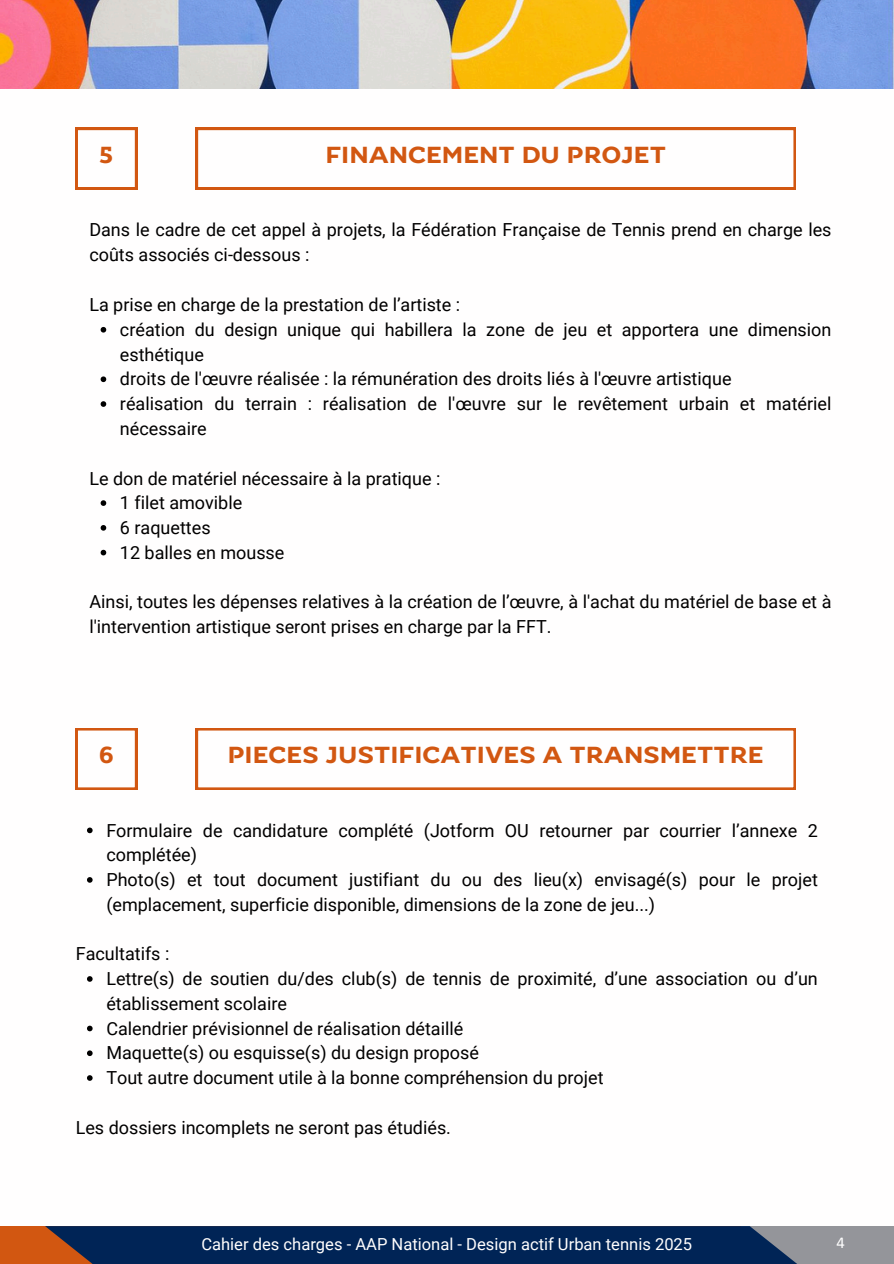
<style>
.page{position:relative;width:894px;height:1264px;background:#fff}
.page>*{position:absolute;margin:0;border:0;box-sizing:border-box;transform-origin:0 0}
.t1{font:25.5px "FF Tennis V";color:#d25711}
.t2{font:18px/24.8px "Roboto";color:#000}
.t3{font:16.5px "Roboto";color:#fffefe}
.t4{font:16.5px "Calibri";color:#fff}
</style>
<div class="page">
<svg style="left:101px;top:327px;width:5px;height:5px"></svg>
<svg style="left:101px;top:376px;width:5px;height:6px"></svg>
<svg style="left:101px;top:401px;width:5px;height:6px"></svg>
<svg style="left:101px;top:500px;width:5px;height:6px"></svg>
<svg style="left:101px;top:525px;width:5px;height:5px"></svg>
<svg style="left:101px;top:550px;width:5px;height:5px"></svg>
<img style="left:0;top:0;width:893px;height:89px">
<svg style="left:76px;top:728px;width:61px;height:61px"></svg>
<svg style="left:196px;top:728px;width:599px;height:61px"></svg>
<svg style="left:87px;top:827px;width:6px;height:6px"></svg>
<svg style="left:87px;top:877px;width:6px;height:5px"></svg>
<svg style="left:87px;top:976px;width:6px;height:5px"></svg>
<svg style="left:87px;top:1025px;width:6px;height:6px"></svg>
<svg style="left:87px;top:1050px;width:6px;height:6px"></svg>
<svg style="left:87px;top:1075px;width:6px;height:5px"></svg>
<div style="left:0;top:1226px;width:804px;height:37px;background:#d25711"></div>
<div style="left:740px;top:1226px;width:153px;height:37px;background:#94959a"></div>
<svg style="left:45px;top:1226px;width:751px;height:37px;background:#0b2955"></svg>
<svg style="left:76px;top:128px;width:61px;height:61px"></svg>
<svg style="left:196px;top:128px;width:599px;height:61px"></svg>
<p class="t1" style="left:99px;top:146px;width:16px">5</p>
<p class="t1" style="left:325px;top:146px;width:342px">FINANCEMENT DU PROJET</p>
<p class="t2" style="left:89px;top:218px;width:743px">Dans le cadre de cet appel à projets, la Fédération Française de Tennis prend en charge les coûts associés ci-dessous :</p>
<p class="t2" style="left:89px;top:293px;width:372px">La prise en charge de la prestation de l’artiste :</p>
<p class="t2" style="left:120px;top:317px;width:712px">création du design unique qui habillera la zone de jeu et apportera une dimension esthétique</p>
<h1 class="t2" style="left:120px;top:367px;width:613px">droits de l'œuvre réalisée : la rémunération des droits liés à l'œuvre artistique</h1>
<p class="t2" style="left:120px;top:392px;width:712px">réalisation du terrain : réalisation de l'œuvre sur le revêtement urbain et matériel nécessaire</p>
<p class="t2" style="left:89px;top:466px;width:352px">Le don de matériel nécessaire à la pratique :</p>
<p class="t2" style="left:120px;top:491px;width:124px">1 filet amovible</p>
<p class="t2" style="left:120px;top:515px;width:92px">6 raquettes</p>
<p class="t2" style="left:120px;top:540px;width:166px">12 balles en mousse</p>
<p class="t2" style="left:89px;top:590px;width:743px">Ainsi, toutes les dépenses relatives à la création de l’œuvre, à l'achat du matériel de base et à l'intervention artistique seront prises en charge par la FFT.</p>
<p class="t1" style="left:99px;top:746px;width:17px">6</p>
<p class="t1" style="left:228px;top:746px;width:537px">PIECES JUSTIFICATIVES A TRANSMETTRE</p>
<p class="t2" style="left:106px;top:818px;width:712px">Formulaire de candidature complété (Jotform OU retourner par courrier l’annexe 2 complétée)</p>
<p class="t2" style="left:106px;top:867px;width:712px">Photo(s) et tout document justifiant du ou des lieu(x) envisagé(s) pour le projet (emplacement, superficie disponible, dimensions de la zone de jeu...)</p>
<p class="t2" style="left:76px;top:941px;width:95px">Facultatifs :</p>
<h1 class="t2" style="left:106px;top:966px;width:712px">Lettre(s) de soutien du/des club(s) de tennis de proximité, d’une association ou d’un établissement scolaire</h1>
<p class="t2" style="left:106px;top:1016px;width:358px">Calendrier prévisionnel de réalisation détaillé</p>
<p class="t2" style="left:106px;top:1040px;width:374px">Maquette(s) ou esquisse(s) du design proposé</p>
<p class="t2" style="left:106px;top:1065px;width:498px">Tout autre document utile à la bonne compréhension du projet</p>
<p class="t2" style="left:76px;top:1115px;width:376px">Les dossiers incomplets ne seront pas étudiés.</p>
<p class="t3" style="left:201px;top:1234px;width:492px">Cahier des charges - AAP National - Design actif Urban tennis 2025</p>
<p class="t4" style="left:836px;top:1235px;width:10px">4</p>
</div>
